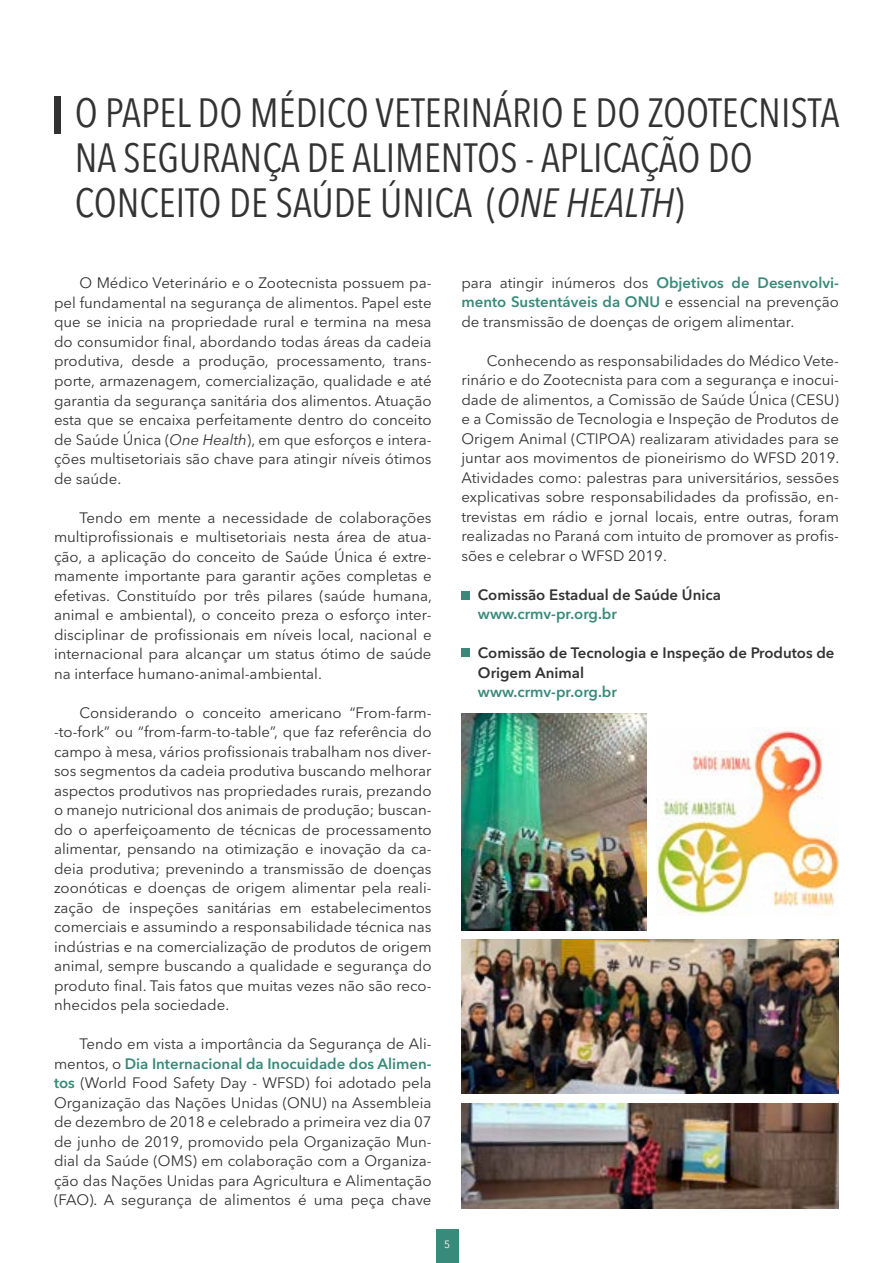
<style>
.page{position:relative;width:893px;height:1263px;background:#fff}
.page>*{position:absolute;margin:0;border:0;box-sizing:border-box;transform-origin:0 0}
.t1{font:condensed 40.5px/45px "Avenir Next LT Pro";color:#333}
.t2{font:15px/19.5px "Avenir Next LT Pro";color:#333;text-align:justify}
.t3{font:600 15px/19.5px "Avenir Next LT Pro";color:#333}
.t4{font:600 15px "Avenir Next LT Pro";color:#388a7a}
.t5{font:10.5px "Avenir Next LT Pro";color:#fff}
.s1{font-style:italic}
.s2{font-weight:600;color:#388a7a}
</style>
<div class="page">
<div style="left:436px;top:1229px;width:22px;height:34px;background:#388a7a"></div>
<div style="left:54px;top:97px;width:7px;height:37px;background:#333232"></div>
<img style="left:461px;top:713px;width:185px;height:217px">
<div style="left:461px;top:591px;width:8px;height:8px;background:#388a7a"></div>
<img style="left:461px;top:939px;width:378px;height:155px">
<div style="left:461px;top:648px;width:8px;height:8px;background:#388a7a"></div>
<img style="left:461px;top:1103px;width:378px;height:106px">
<img style="left:657px;top:728px;width:182px;height:187px">
<h1 class="t1" style="left:75px;top:90px;width:766px">O PAPEL DO MÉDICO VETERINÁRIO E DO ZOOTECNISTA<br>NA SEGURANÇA DE ALIMENTOS - APLICAÇÃO DO<br>CONCEITO DE SAÚDE ÚNICA (<span class="s1">ONE HEALTH</span>)</h1>
<p class="t2" style="left:54px;top:273px;width:379px;text-indent:26px">O Médico Veterinário e o Zootecnista possuem pa&shy;pel fundamental na segurança de alimentos. Papel este que se inicia na propriedade rural e termina na mesa do consumidor final, abordando todas áreas da cadeia produtiva, desde a produção, processamento, trans&shy;porte, armazenagem, comercialização, qualidade e até garantia da segurança sanitária dos alimentos. Atuação esta que se encaixa perfeitamente dentro do conceito de Saúde Única (<span class="s1">One Health</span>), em que esforços e intera&shy;ções multisetoriais são chave para atingir níveis ótimos de saúde.</p>
<p class="t2" style="left:54px;top:507px;width:380px;text-indent:26px">Tendo em mente a necessidade de colaborações multiprofissionais e multisetoriais nesta área de atua&shy;ção, a aplicação do conceito de Saúde Única é extre&shy;mamente importante para garantir ações completas e efetivas. Constituído por três pilares (saúde humana, animal e ambiental), o conceito preza o esforço inter&shy;disciplinar de profissionais em níveis local, nacional e internacional para alcançar um status ótimo de saúde na interface humano-animal-ambiental.</p>
<p class="t2" style="left:54px;top:702px;width:379px;text-indent:26px">Considerando o conceito americano “From-farm--to-fork” ou “from-farm-to-table”, que faz referência do campo à mesa, vários profissionais trabalham nos diver&shy;sos segmentos da cadeia produtiva buscando melhorar aspectos produtivos nas propriedades rurais, prezando o manejo nutricional dos animais de produção; buscan&shy;do o aperfeiçoamento de técnicas de processamento alimentar, pensando na otimização e inovação da ca&shy;deia produtiva; prevenindo a transmissão de doenças zoonóticas e doenças de origem alimentar pela reali&shy;zação de inspeções sanitárias em estabelecimentos comerciais e assumindo a responsabilidade técnica nas indústrias e na comercialização de produtos de origem animal, sempre buscando a qualidade e segurança do produto final. Tais fatos que muitas vezes não são reco&shy;nhecidos pela sociedade.</p>
<p class="t2" style="left:54px;top:1034px;width:379px;text-indent:26px">Tendo em vista a importância da Segurança de Ali&shy;mentos, o <span class="s2">Dia Internacional da Inocuidade dos Alimen&shy;tos</span> (World Food Safety Day - WFSD) foi adotado pela Organização das Nações Unidas (ONU) na Assembleia de dezembro de 2018 e celebrado a primeira vez dia 07 de junho de 2019, promovido pela Organização Mun&shy;dial da Saúde (OMS) em colaboração com a Organiza&shy;ção das Nações Unidas para Agricultura e Alimentação (FAO). A segurança de alimentos é uma peça chave</p>
<p class="t2" style="left:461px;top:273px;width:379px">para atingir inúmeros dos <span class="s2">Objetivos de Desenvolvi&shy;mento Sustentáveis da ONU</span> e essencial na prevenção de transmissão de doenças de origem alimentar.</p>
<p class="t2" style="left:461px;top:351px;width:380px;text-indent:26px">Conhecendo as responsabilidades do Médico Vete&shy;rinário e do Zootecnista para com a segurança e inocui&shy;dade de alimentos, a Comissão de Saúde Única (CESU) e a Comissão de Tecnologia e Inspeção de Produtos de Origem Animal (CTIPOA) realizaram atividades para se juntar aos movimentos de pioneirismo do WFSD 2019.<br>Atividades como: palestras para universitários, sessões explicativas sobre responsabilidades da profissão, en&shy;trevistas em rádio e jornal locais, entre outras, foram realizadas no Paraná com intuito de promover as profis&shy;sões e celebrar o WFSD 2019.</p>
<p class="t3" style="left:478px;top:585px;width:245px">Comissão Estadual de Saúde Única</p>
<p class="t4" style="left:478px;top:605px;width:141px">www.crmv-pr.org.br</p>
<p class="t3" style="left:478px;top:643px;width:358px">Comissão de Tecnologia e Inspeção de Produtos de<br>Origem Animal</p>
<p class="t4" style="left:478px;top:683px;width:141px">www.crmv-pr.org.br</p>
<p class="t5" style="left:444px;top:1238px;width:8px">5</p>
</div>
